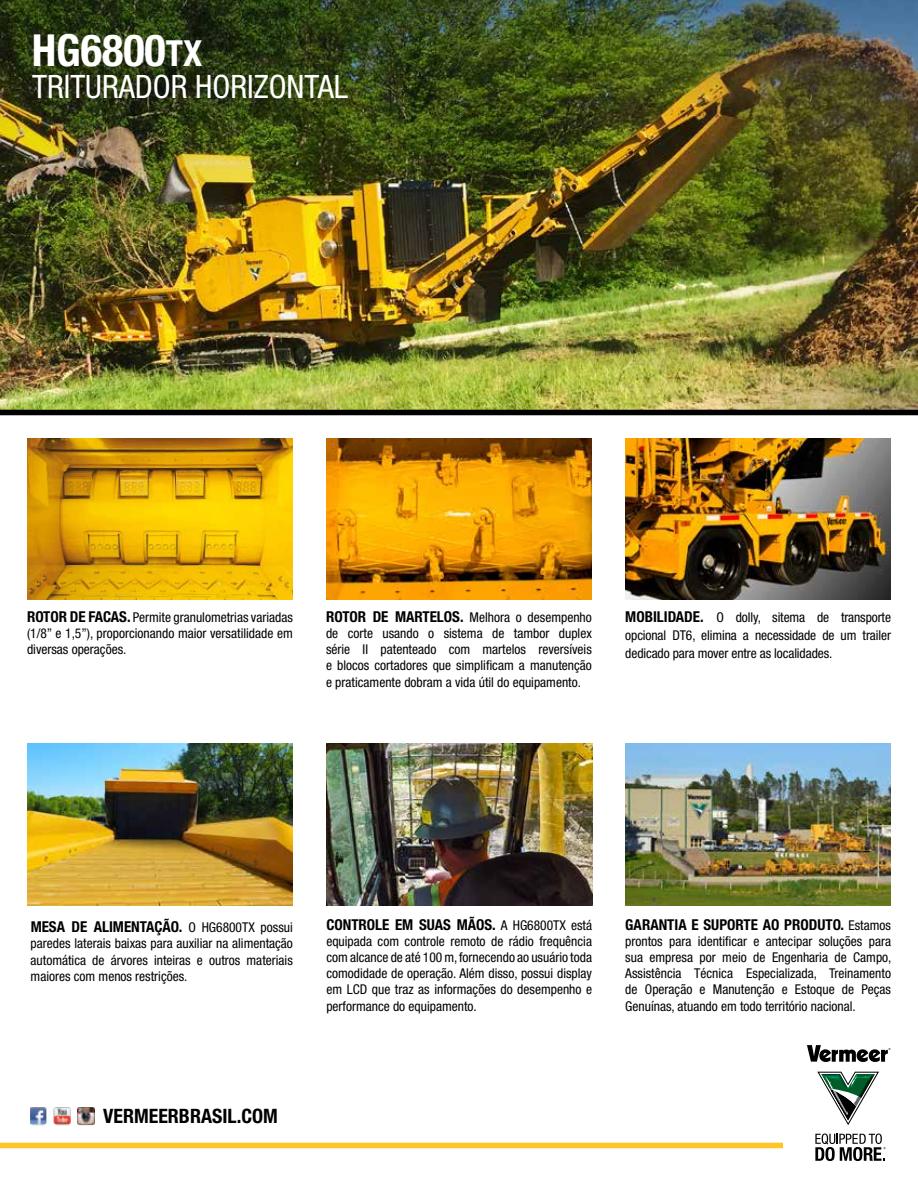
<style>
.page{position:relative;width:918px;height:1188px;background:#fff}
.page>*{position:absolute;margin:0;border:0;box-sizing:border-box;transform-origin:0 0}
.t1{font:700 condensed 44.25px "Helvetica Neue";color:#fff}
.t2{font:condensed 32.25px "Helvetica Neue";color:#fff}
.t3{font:700 condensed 19.8px "Helvetica Neue";color:#000}
.t4{font:700 condensed 15px "Helvetica Neue";color:#000}
.t5{font:condensed 13.5px/16.2px "Helvetica Neue";color:#000;text-align:justify}
.s1{font-size:36px}
.s2{font-weight:700;font-size:15px}
.s3{font-weight:400;font-size:13.5px}
</style>
<div class="page">
<img style="left:0;top:0;width:918px;height:410px">
<svg style="left:807px;top:1045px;width:83px;height:17px"></svg>
<svg style="left:815px;top:1134px;width:71px;height:27px"></svg>
<svg style="left:817px;top:1072px;width:62px;height:53px"></svg>
<img style="left:30px;top:1107px;width:65px;height:19px">
<div style="left:0;top:1143px;width:783px;height:5px;background:#ffc425"></div>
<img style="left:326px;top:438px;width:265px;height:162px">
<img style="left:625px;top:438px;width:266px;height:161px">
<img style="left:326px;top:744px;width:266px;height:162px">
<div style="left:0;top:410px;width:918px;height:5px;background:#000"></div>
<img style="left:27px;top:744px;width:266px;height:161px">
<img style="left:625px;top:744px;width:266px;height:161px">
<img style="left:27px;top:439px;width:265px;height:161px">
<img style="left:78px;top:1107px;width:16px;height:17px">
<h1 class="t1" style="left:32px;top:24px;width:172px">HG6800<span class="s1">TX</span></h1>
<h2 class="t2" style="left:32px;top:68px;width:318px">TRITURADOR HORIZONTAL</h2>
<p class="t5" style="left:27px;top:609px;width:267px"><span class="s2">ROTOR DE FACAS.</span> Permite granulometrias variadas (1/8” e 1,5”), proporcionando maior versatilidade em diversas operações.</p>
<p class="t5" style="left:326px;top:609px;width:267px"><span class="s2">ROTOR DE MARTELOS.</span> Melhora o desempenho de corte usando o sistema de tambor duplex série II patenteado com martelos reversíveis e blocos cortadores que simplificam a manutenção e praticamente dobram a vida útil do equipamento.</p>
<p class="t5" style="left:625px;top:608px;width:267px;line-height:18px"><span class="s2">MOBILIDADE.</span> O dolly, sitema de transporte opcional DT6, elimina a necessidade de um trailer dedicado para mover entre as localidades.</p>
<p class="t4" style="left:31px;top:918px;width:264px">MESA DE ALIMENTAÇÃO. <span class="s3">O HG6800TX possui</span></p>
<p class="t5" style="left:31px;top:936px;width:264px">paredes laterais baixas para auxiliar na alimentação automática de árvores inteiras e outros materiais maiores com menos restrições.</p>
<p class="t4" style="left:326px;top:915px;width:267px">CONTROLE EM SUAS MÃOS. <span class="s3">A HG6800TX está</span></p>
<p class="t5" style="left:326px;top:933px;width:267px">equipada com controle remoto de rádio frequência com alcance de até 100 m, fornecendo ao usuário toda comodidade de operação. Além disso, possui display em LCD que traz as informações do desempenho e performance do equipamento.</p>
<p class="t4" style="left:625px;top:915px;width:267px">GARANTIA E SUPORTE AO PRODUTO. <span class="s3">Estamos</span></p>
<p class="t5" style="left:625px;top:933px;width:268px">prontos para identificar e antecipar soluções para sua empresa por meio de Engenharia de Campo, Assistência Técnica Especializada, Treinamento de Operação e Manutenção e Estoque de Peças Genuínas, atuando em todo território nacional.</p>
<h3 class="t3" style="left:103px;top:1104px;width:176px">VERMEERBRASIL.COM</h3>
</div>
